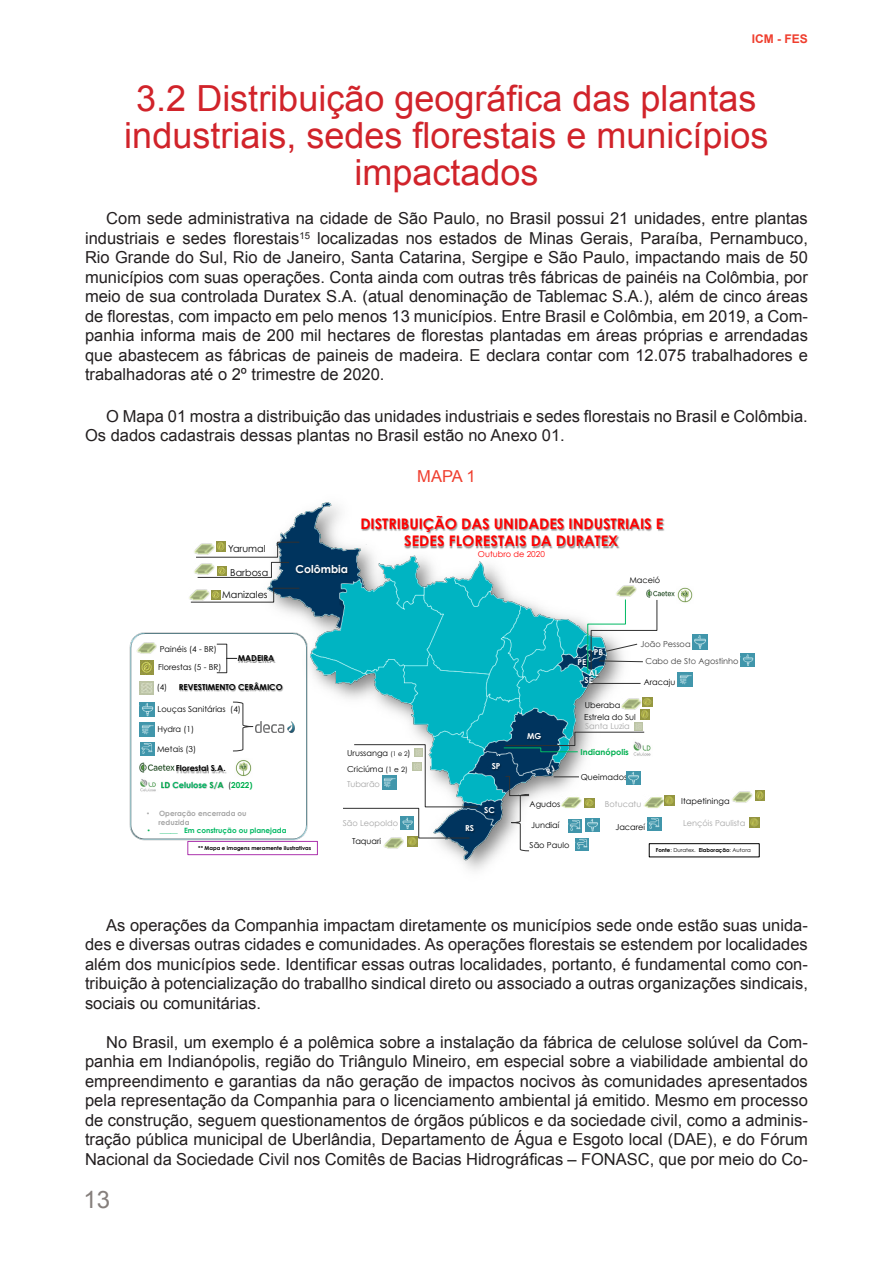
<style>
.page{position:relative;width:893px;height:1263px;background:#fff}
.page>*{position:absolute;margin:0;border:0;box-sizing:border-box;transform-origin:0 0}
.Título_ICM{font:36px/37px "Arial";color:#d1232a;text-align:center}
.t1{font:24px "Arial";color:#867f7c}
.Texto_ICM_certo{font:16.5px/19.5px "Arial";color:#231f20;text-align:justify}
.Titulo_Graficos_ICM{font:16.5px "Arial";color:#ef3e2e}
.t2{font:700 14.55px/17.2px "Century Gothic";color:#f00;text-align:center}
.t3{font:700 12px "Arial";color:#ef3e2e}
.t4{font:700 10.95px "Century Gothic";color:#fff}
.t5{font:9.6px "Century Gothic";color:#000}
.t6{font:8.25px/15.5px "Century Gothic";color:#000}
.t7{font:8.25px "Century Gothic";color:#a6a6a6}
.t8{font:700 8.25px "Century Gothic";color:#000}
.t9{font:700 8.25px "Century Gothic";color:#00b050}
.t10{font:8.25px "Century Gothic";color:#404040}
.t11{font:700 8.25px "Century Gothic";color:#fff}
.t12{font:8.25px "Century Gothic";color:#f00}
.t13{font:700 7.35px "Century Gothic";color:#00b963}
.t14{font:700 7.35px/8.2px "Century Gothic";color:#a6a6a6}
.t15{font:700 5.4px "Century Gothic";color:#000}
.t16{font:5.4px "Century Gothic";color:#000}
.s1{font-weight:400}
.s2{color:#00b963}
.s3{font-weight:400;color:#000}
.s4{font-size:6.45px}
.s5{font-size:7.35px}
.s6{color:#a6a6a6}
.s7{color:#515151}
.s8{font-family:"Arial";font-weight:400}
.s9{font-family:"Arial";font-weight:400;color:#00b050}
.s10{font-weight:700}
</style>
<div class="page">
<img style="left:263px;top:502px;width:374px;height:364px">
<img style="left:292px;top:558px;width:61px;height:22px">
<img style="left:129px;top:631px;width:180px;height:210px">
<img style="left:138px;top:775px;width:21px;height:20px">
<img style="left:140px;top:722px;width:14px;height:14px">
<img style="left:140px;top:702px;width:14px;height:14px">
<img style="left:140px;top:742px;width:14px;height:13px">
<img style="left:627px;top:771px;width:13px;height:14px">
<svg style="left:585px;top:798px;width:9px;height:10px"></svg>
<svg style="left:755px;top:791px;width:9px;height:9px"></svg>
<img style="left:630px;top:753px;width:21px;height:8px">
<img style="left:692px;top:634px;width:15px;height:15px">
<svg style="left:212px;top:587px;width:88px;height:16px"></svg>
<img style="left:235px;top:759px;width:18px;height:18px">
<svg style="left:216px;top:643px;width:22px;height:31px"></svg>
<img style="left:234px;top:649px;width:46px;height:19px">
<svg style="left:666px;top:796px;width:8px;height:9px"></svg>
<img style="left:357px;top:510px;width:308px;height:28px">
<img style="left:401px;top:528px;width:223px;height:27px">
<svg style="left:741px;top:654px;width:13px;height:13px"></svg>
<img style="left:139px;top:763px;width:33px;height:9px">
<img style="left:172px;top:759px;width:58px;height:19px">
<img style="left:677px;top:587px;width:16px;height:16px">
<img style="left:646px;top:589px;width:28px;height:8px">
<img style="left:487px;top:756px;width:18px;height:19px">
<img style="left:540px;top:758px;width:22px;height:24px">
<img style="left:480px;top:801px;width:19px;height:19px">
<img style="left:573px;top:652px;width:14px;height:20px">
<img style="left:580px;top:671px;width:18px;height:19px">
<hr style="left:591px;top:683px;width:50px;height:1px;background:#313131">
<img style="left:585px;top:818px;width:14px;height:14px">
<svg style="left:648px;top:818px;width:13px;height:12px"></svg>
<img style="left:575px;top:838px;width:14px;height:13px">
<svg style="left:568px;top:820px;width:13px;height:12px"></svg>
<img style="left:678px;top:672px;width:14px;height:14px">
<svg style="left:587px;top:599px;width:71px;height:76px"></svg>
<img style="left:585px;top:664px;width:19px;height:19px">
<svg style="left:503px;top:697px;width:149px;height:56px"></svg>
<svg style="left:750px;top:818px;width:9px;height:9px"></svg>
<svg style="left:342px;top:744px;width:136px;height:102px"></svg>
<svg style="left:505px;top:775px;width:25px;height:77px"></svg>
<div style="left:649px;top:843px;width:111px;height:14px;border:1px solid #000"></div>
<svg style="left:196px;top:541px;width:104px;height:37px"></svg>
<img style="left:189px;top:589px;width:23px;height:14px">
<img style="left:194px;top:541px;width:23px;height:16px">
<img style="left:194px;top:562px;width:23px;height:16px">
<img style="left:135px;top:641px;width:24px;height:16px">
<div style="left:187px;top:841px;width:131px;height:14px;border:1px solid #ac33ad"></div>
<img style="left:382px;top:835px;width:24px;height:17px">
<img style="left:560px;top:795px;width:24px;height:16px">
<img style="left:644px;top:795px;width:22px;height:13px">
<img style="left:732px;top:791px;width:21px;height:12px">
<img style="left:620px;top:697px;width:23px;height:16px">
<img style="left:615px;top:583px;width:22px;height:16px">
<svg style="left:546px;top:766px;width:33px;height:11px"></svg>
<p class="t3" style="left:752px;top:31px;width:58px">ICM - FES</p>
<p class="Título_ICM" style="left:124px;top:80px;width:646px">3.2 Distribuição geográfica das plantas industriais, sedes florestais e municípios impactados</p>
<p class="Texto_ICM_certo" style="left:85px;top:209px;width:724px;text-indent:21px">Com sede administrativa na cidade de São Paulo, no Brasil possui 21 unidades, entre plantas industriais e sedes florestais<sup>15</sup> localizadas nos estados de Minas Gerais, Paraíba, Pernambuco, Rio Grande do Sul, Rio de Janeiro, Santa Catarina, Sergipe e São Paulo, impactando mais de 50 municípios com suas operações. Conta ainda com outras três fábricas de painéis na Colômbia, por meio de sua controlada Duratex S.A. (atual denominação de Tablemac S.A.), além de cinco áreas de florestas, com impacto em pelo menos 13 municípios. Entre Brasil e Colômbia, em 2019, a Com&shy;panhia informa mais de 200 mil hectares de florestas plantadas em áreas próprias e arrendadas que abastecem as fábricas de paineis de madeira. E declara contar com 12.075 trabalhadores e trabalhadoras até o 2º trimestre de 2020.</p>
<p class="Texto_ICM_certo" style="left:85px;top:406px;width:724px;text-indent:21px">O Mapa 01 mostra a distribuição das unidades industriais e sedes florestais no Brasil e Colômbia.<br>Os dados cadastrais dessas plantas no Brasil estão no Anexo 01.</p>
<p class="Titulo_Graficos_ICM" style="left:417px;top:466px;width:60px">MAPA 1</p>
<p class="t5" style="left:228px;top:542px;width:39px">Yarumal</p>
<p class="t5" style="left:222px;top:589px;width:47px">Manizales</p>
<p class="t5" style="left:230px;top:566px;width:39px">Barbosa</p>
<p class="t4" style="left:296px;top:562px;width:54px">Colômbia</p>
<p class="t2" style="left:360px;top:514px;width:304px">DISTRIBUIÇÃO DAS UNIDADES INDUSTRIAIS E<br>SEDES FLORESTAIS DA DURATEX</p>
<p class="t12" style="left:478px;top:549px;width:68px">Outubro de 2020</p>
<p class="t6" style="left:629px;top:572px;width:32px">Maceió</p>
<p class="t6" style="left:158px;top:640px;width:65px;line-height:17.9px">Painéis (4 - BR)<br>Florestas (5 - BR)</p>
<p class="t8" style="left:157px;top:681px;width:127px"><span class="s1">(4)</span> REVESTIMENTO CERÂMICO</p>
<p class="t6" style="left:158px;top:701px;width:85px">Louças Sanitárias (4)</p>
<p class="t6" style="left:157px;top:721px;width:38px">Hydra (1)</p>
<p class="t6" style="left:157px;top:741px;width:40px">Metais (3)</p>
<p class="t8" style="left:238px;top:653px;width:38px">MADEIRA</p>
<p class="t8" style="left:176px;top:763px;width:51px">Florestal S.A.</p>
<p class="t9" style="left:161px;top:779px;width:93px">LD <span class="s2">Celulose</span> S/A <span class="s3">(</span>2022)</p>
<p class="t6" style="left:347px;top:745px;width:65px">Urussanga <span class="s4">(1 e 2</span>)<br>Criciúma <span class="s5">(1 e 2)<br></span><span class="s6">Tubarão</span></p>
<p class="t11" style="left:492px;top:761px;width:10px">SP</p>
<p class="t11" style="left:527px;top:731px;width:16px">MG</p>
<p class="t11" style="left:594px;top:647px;width:11px">PB</p>
<p class="t11" style="left:589px;top:668px;width:11px">AL</p>
<p class="t11" style="left:577px;top:657px;width:10px">PE</p>
<p class="t11" style="left:584px;top:675px;width:10px">SE</p>
<p class="t10" style="left:640px;top:639px;width:52px">João Pessoa</p>
<p class="t10" style="left:645px;top:655px;width:95px">Cabo de S<span class="s7">to</span> Agostinho</p>
<p class="t6" style="left:644px;top:674px;width:33px">Aracaju</p>
<p class="t6" style="left:584px;top:699px;width:53px;line-height:11.9px">Uberaba<br>Estrela do Sul</p>
<p class="t7" style="left:585px;top:721px;width:46px">Santa Luzia</p>
<p class="t9" style="left:580px;top:747px;width:50px">Indianópolis</p>
<p class="t6" style="left:581px;top:769px;width:48px">Queimados</p>
<p class="t14" style="left:159px;top:809px;width:89px;text-indent:-12px"><span class="s8">•</span> Operação encerrada ou reduzida</p>
<p class="t13" style="left:147px;top:826px;width:141px"><span class="s9">•</span> _____ Em construção ou planejada</p>
<p class="t15" style="left:198px;top:845px;width:114px">** Mapa e imagens meramente ilustrativas</p>
<p class="t7" style="left:343px;top:818px;width:57px">São Leopoldo</p>
<p class="t6" style="left:352px;top:833px;width:30px">Taquari</p>
<p class="t11" style="left:465px;top:823px;width:11px">RS</p>
<p class="t11" style="left:484px;top:805px;width:12px">SC</p>
<p class="t6" style="left:530px;top:796px;width:32px">Agudos</p>
<p class="t7" style="left:605px;top:798px;width:38px">Botucatu</p>
<p class="t6" style="left:681px;top:793px;width:50px">Itapetininga</p>
<p class="t6" style="left:531px;top:818px;width:30px">Jundiaí</p>
<p class="t6" style="left:615px;top:819px;width:31px">Jacareí</p>
<p class="t6" style="left:530px;top:837px;width:41px">São Paulo</p>
<p class="t7" style="left:683px;top:818px;width:64px">Lençóis Paulista</p>
<p class="t16" style="left:656px;top:847px;width:96px"><span class="s10">Fonte</span>: Duratex. <span class="s10">Elaboração</span>: Autora</p>
<p class="Texto_ICM_certo" style="left:85px;top:915px;width:724px;text-indent:21px">As operações da Companhia impactam diretamente os municípios sede onde estão suas unida&shy;des e diversas outras cidades e comunidades. As operações florestais se estendem por localidades além dos municípios sede. Identificar essas outras localidades, portanto, é fundamental como con&shy;tribuição à potencialização do traballho sindical direto ou associado a outras organizações sindicais, sociais ou comunitárias.</p>
<p class="Texto_ICM_certo" style="left:85px;top:1032px;width:724px;text-indent:21px">No Brasil, um exemplo é a polêmica sobre a instalação da fábrica de celulose solúvel da Com&shy;panhia em Indianópolis, região do Triângulo Mineiro, em especial sobre a viabilidade ambiental do empreendimento e garantias da não geração de impactos nocivos às comunidades apresentados pela representação da Companhia para o licenciamento ambiental já emitido. Mesmo em processo de construção, seguem questionamentos de órgãos públicos e da sociedade civil, como a adminis&shy;tração pública municipal de Uberlândia, Departamento de Água e Esgoto local (DAE), e do Fórum Nacional da Sociedade Civil nos Comitês de Bacias Hidrográficas – FONASC, que por meio do Co-</p>
<p class="t1" style="left:84px;top:1184px;width:28px">13</p>
</div>
